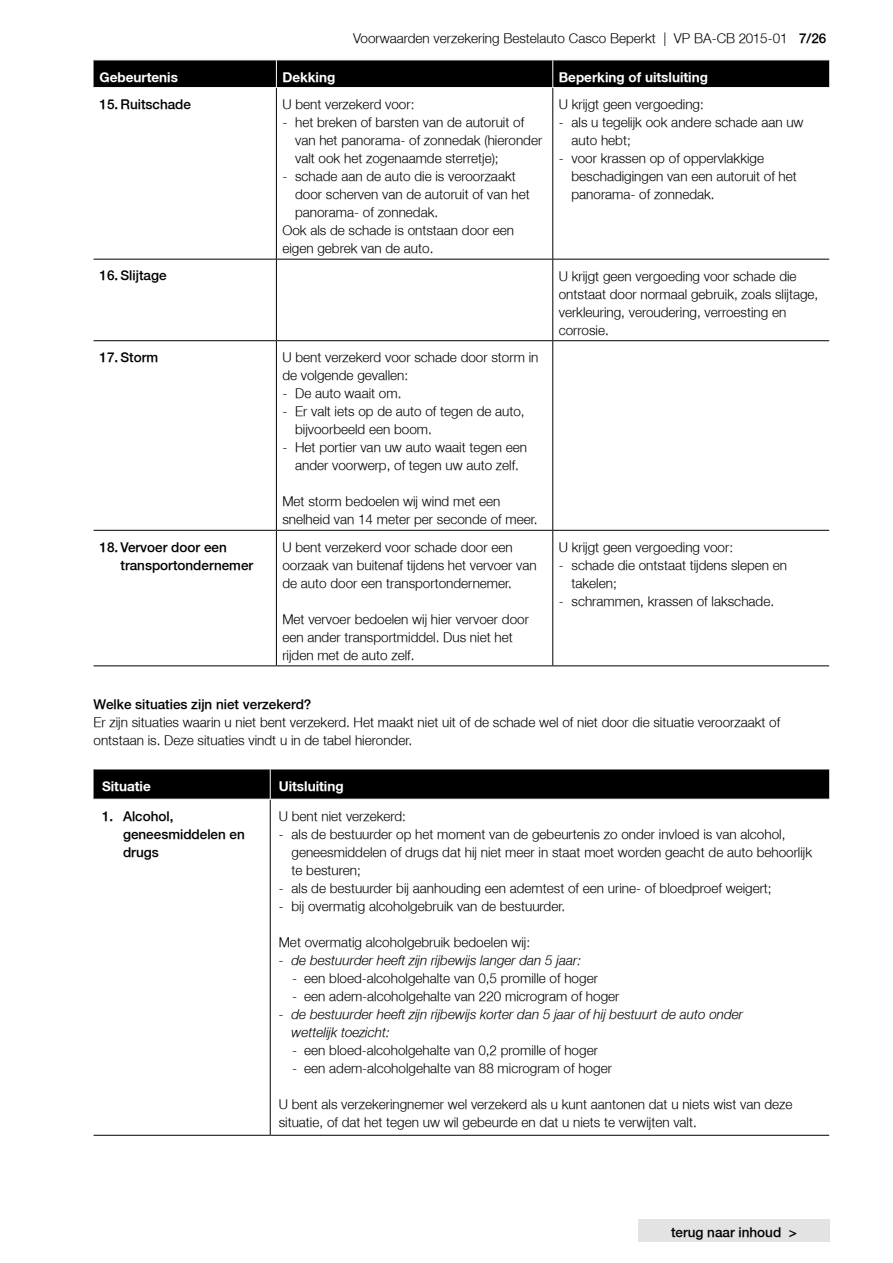
<style>
.page{position:relative;width:893px;height:1263px;background:#fff}
.page>*{position:absolute;margin:0;border:0;box-sizing:border-box;transform-origin:0 0}
.t1{font:300 13.5px/18px "Fortis Helvetica";color:#000}
.t2{font:300 13.5px/18px "Fortis Helvetica";color:#000}
.t3{font:italic 300 13.5px/18px "Fortis Helvetica";color:#000}
.t4{font:700 13.5px "Fortis Helvetica";color:#fff}
.s1{font-style:inherit}
</style>
<div class="page">
<div style="left:638px;top:1219px;width:192px;height:23px;background:#e3e3e3"></div>
<hr style="left:276px;top:88px;width:1px;height:171px;background:#000">
<hr style="left:552px;top:88px;width:1px;height:171px;background:#000">
<hr style="left:276px;top:260px;width:1px;height:80px;background:#000">
<hr style="left:552px;top:260px;width:1px;height:80px;background:#000">
<hr style="left:276px;top:341px;width:1px;height:189px;background:#000">
<hr style="left:552px;top:341px;width:1px;height:189px;background:#000">
<hr style="left:94px;top:259px;width:182px;height:1px;background:#000">
<hr style="left:276px;top:259px;width:277px;height:1px;background:#000">
<hr style="left:553px;top:259px;width:276px;height:1px;background:#000">
<hr style="left:94px;top:340px;width:182px;height:1px;background:#000">
<hr style="left:276px;top:340px;width:277px;height:1px;background:#000">
<hr style="left:553px;top:340px;width:276px;height:1px;background:#000">
<hr style="left:94px;top:530px;width:182px;height:1px;background:#000">
<hr style="left:276px;top:530px;width:277px;height:1px;background:#000">
<hr style="left:553px;top:530px;width:276px;height:1px;background:#000">
<hr style="left:94px;top:665px;width:182px;height:1px;background:#000">
<hr style="left:276px;top:665px;width:277px;height:1px;background:#000">
<hr style="left:553px;top:665px;width:276px;height:1px;background:#000">
<hr style="left:276px;top:531px;width:1px;height:134px;background:#000">
<hr style="left:552px;top:531px;width:1px;height:134px;background:#000">
<div style="left:94px;top:60px;width:735px;height:27px;background:#000"></div>
<div style="left:94px;top:770px;width:735px;height:29px;background:#000"></div>
<hr style="left:270px;top:799px;width:1px;height:336px;background:#000">
<hr style="left:94px;top:1135px;width:176px;height:1px;background:#000">
<hr style="left:270px;top:1135px;width:559px;height:1px;background:#000">
<hr style="left:270px;top:769px;width:1px;height:30px;background:#fff">
<hr style="left:270px;top:799px;width:559px;height:1px;background:#fff">
<p class="t1" style="left:353px;top:29px;width:475px">Voorwaarden verzekering Bestelauto Casco Beperkt | VP BA-CB 2015-01 <span class="s1">7/26</span></p>
<p class="t4" style="left:100px;top:68px;width:80px">Gebeurtenis</p>
<p class="t4" style="left:282px;top:68px;width:54px">Dekking</p>
<p class="t4" style="left:559px;top:68px;width:151px">Beperking of uitsluiting</p>
<p class="t2" style="left:100px;top:96px;width:93px">15. Ruitschade</p>
<p class="t1" style="left:282px;top:96px;width:134px">U bent verzekerd voor:</p>
<p class="t1" style="left:295px;top:114px;width:249px;text-indent:-13px">- het breken of barsten van de autoruit of van het panorama- of zonnedak (hieronder valt ook het zogenaamde sterretje);</p>
<p class="t1" style="left:282px;top:168px;width:235px">- schade aan de auto die is veroorzaakt</p>
<p class="t1" style="left:295px;top:186px;width:236px">door scherven van de autoruit of van het</p>
<p class="t1" style="left:295px;top:204px;width:145px">panorama- of zonnedak.</p>
<p class="t1" style="left:282px;top:222px;width:233px">Ook als de schade is ontstaan door een</p>
<p class="t1" style="left:282px;top:240px;width:153px">eigen gebrek van de auto.</p>
<p class="t1" style="left:559px;top:96px;width:147px">U krijgt geen vergoeding:</p>
<p class="t1" style="left:571px;top:114px;width:234px;text-indent:-13px">- als u tegelijk ook andere schade aan uw auto hebt;</p>
<p class="t1" style="left:571px;top:150px;width:227px;text-indent:-13px">- voor krassen op of oppervlakkige beschadigingen van een autoruit of het panorama- of zonnedak.</p>
<p class="t2" style="left:100px;top:267px;width:69px">16. Slijtage</p>
<p class="t1" style="left:559px;top:267px;width:261px">U krijgt geen vergoeding voor schade die ontstaat door normaal gebruik, zoals slijtage, verkleuring, veroudering, verroesting en corrosie.</p>
<p class="t2" style="left:100px;top:349px;width:60px">17. Storm</p>
<p class="t1" style="left:282px;top:349px;width:258px">U bent verzekerd voor schade door storm in de volgende gevallen:</p>
<p class="t1" style="left:282px;top:385px;width:121px">- De auto waait om.</p>
<p class="t1" style="left:295px;top:403px;width:231px;text-indent:-13px">- Er valt iets op de auto of tegen de auto, bijvoorbeeld een boom.</p>
<p class="t1" style="left:282px;top:439px;width:246px;text-align:center">- Het portier van uw auto waait tegen een ander voorwerp, of tegen uw auto zelf.</p>
<p class="t1" style="left:282px;top:493px;width:257px">Met storm bedoelen wij wind met een snelheid van 14 meter per seconde of meer.</p>
<p class="t2" style="left:121px;top:538px;width:134px;text-indent:-21px">18. Vervoer door een transportondernemer</p>
<p class="t1" style="left:282px;top:538px;width:256px">U bent verzekerd voor schade door een oorzaak van buitenaf tijdens het vervoer van de auto door een transportondernemer.</p>
<p class="t1" style="left:282px;top:610px;width:248px">Met vervoer bedoelen wij hier vervoer door een ander transportmiddel. Dus niet het rijden met de auto zelf.</p>
<p class="t1" style="left:559px;top:538px;width:176px">U krijgt geen vergoeding voor:</p>
<p class="t1" style="left:571px;top:556px;width:217px;text-indent:-13px">- schade die ontstaat tijdens slepen en takelen;</p>
<p class="t1" style="left:559px;top:592px;width:217px">- schrammen, krassen of lakschade.</p>
<p class="t2" style="left:94px;top:695px;width:219px">Welke situaties zijn niet verzekerd?</p>
<p class="t1" style="left:94px;top:713px;width:688px">Er zijn situaties waarin u niet bent verzekerd. Het maakt niet uit of de schade wel of niet door die situatie veroorzaakt of ontstaan is. Deze situaties vindt u in de tabel hieronder.</p>
<p class="t4" style="left:102px;top:777px;width:50px">Situatie</p>
<p class="t4" style="left:279px;top:777px;width:66px">Uitsluiting</p>
<p class="t2" style="left:123px;top:807px;width:123px;text-indent:-21px">1. Alcohol, geneesmiddelen en drugs</p>
<p class="t1" style="left:279px;top:807px;width:129px">U bent niet verzekerd:</p>
<p class="t1" style="left:291px;top:825px;width:522px;text-indent:-13px">- als de bestuurder op het moment van de gebeurtenis zo onder invloed is van alcohol, geneesmiddelen of drugs dat hij niet meer in staat moet worden geacht de auto behoorlijk te besturen;</p>
<p class="t1" style="left:279px;top:879px;width:494px">- als de bestuurder bij aanhouding een ademtest of een urine- of bloedproef weigert;</p>
<p class="t1" style="left:279px;top:897px;width:288px">- bij overmatig alcoholgebruik van de bestuurder.</p>
<p class="t1" style="left:279px;top:933px;width:253px">Met overmatig alcoholgebruik bedoelen wij:</p>
<p class="t3" style="left:279px;top:951px;width:304px">- de bestuurder heeft zijn rijbewijs langer dan 5 jaar:</p>
<p class="t1" style="left:292px;top:969px;width:307px">- een bloed-alcoholgehalte van 0,5 promille of hoger</p>
<p class="t1" style="left:292px;top:987px;width:329px">- een adem-alcoholgehalte van 220 microgram of hoger</p>
<p class="t3" style="left:291px;top:1005px;width:453px;text-indent:-13px">- de bestuurder heeft zijn rijbewijs korter dan 5 jaar of hij bestuurt de auto onder wettelijk toezicht:</p>
<p class="t1" style="left:292px;top:1041px;width:307px">- een bloed-alcoholgehalte van 0,2 promille of hoger</p>
<p class="t1" style="left:292px;top:1059px;width:321px">- een adem-alcoholgehalte van 88 microgram of hoger</p>
<p class="t1" style="left:279px;top:1095px;width:515px">U bent als verzekeringnemer wel verzekerd als u kunt aantonen dat u niets wist van deze situatie, of dat het tegen uw wil gebeurde en dat u niets te verwijten valt.</p>
<p class="t2" style="left:671px;top:1224px;width:127px">terug naar inhoud &gt;</p>
</div>
